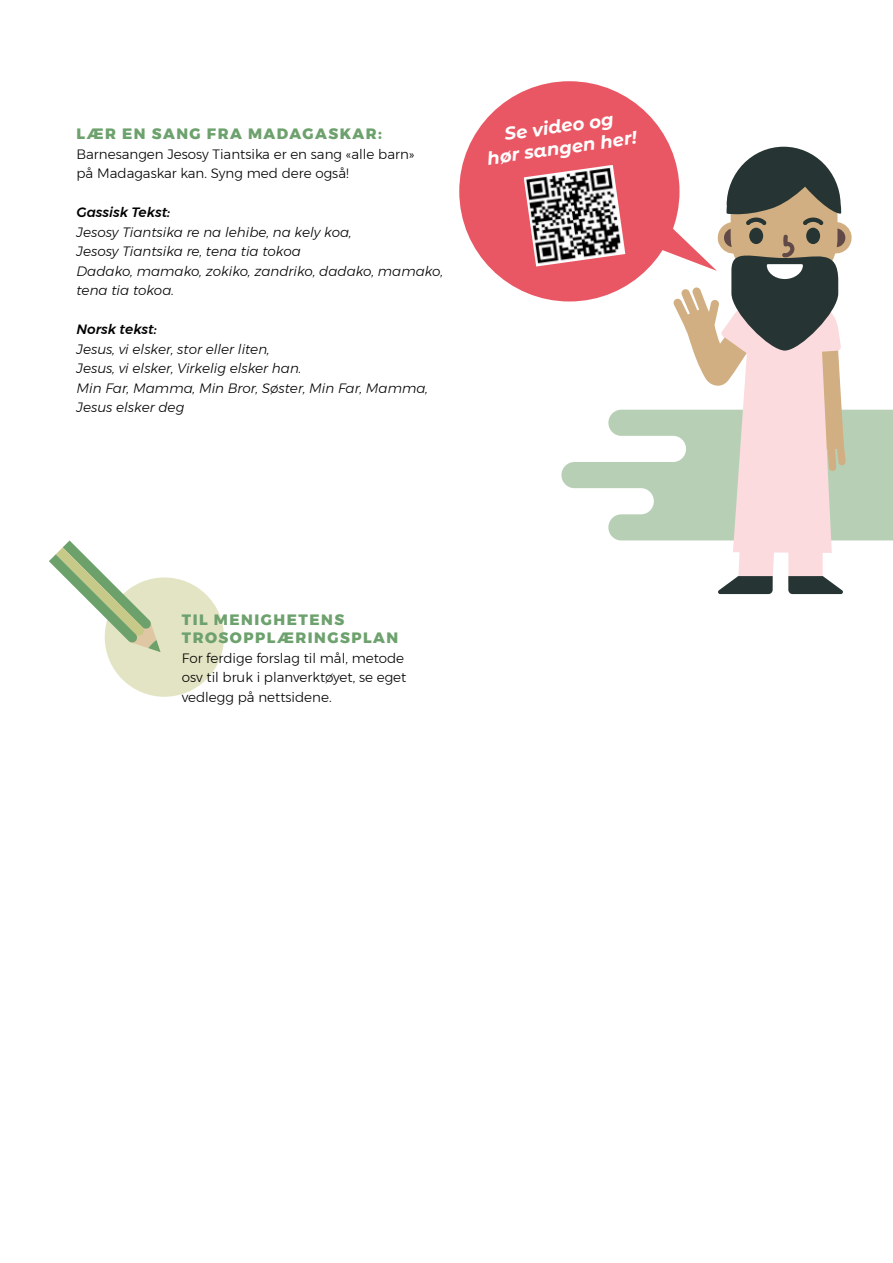
<style>
.page{position:relative;width:893px;height:1263px;background:#fff}
.page>*{position:absolute;margin:0;border:0;box-sizing:border-box;transform-origin:0 0}
.t1{font:italic 700 18px/21.6px "Montserrat Alternates";color:#fff;text-align:center}
.t2{font:800 15px/18px "Montserrat";letter-spacing:.1em;color:#6da16d}
.t3{font:italic 300 13.5px/19.5px "Montserrat";color:#000}
.t4{font:300 13.5px/19.5px "Montserrat";color:#000}
.t5{font:italic 500 13.5px "Montserrat";color:#000}
</style>
<div class="page">
<div style="left:105px;top:577px;width:119px;height:120px;background:#e3e4c3;border-radius:50%"></div>
<div style="left:459px;top:81px;width:220px;height:220px;background:#ea5764;border-radius:50%"></div>
<img style="left:524px;top:172px;width:37px;height:95px">
<svg style="left:561px;top:147px;width:332px;height:447px"></svg>
<svg style="left:49px;top:540px;width:112px;height:112px"></svg>
<p class="t2" style="left:77px;top:125px;width:307px">LÆR EN SANG FRA MADAGASKAR:</p>
<p class="t4" style="left:77px;top:144px;width:340px">Barnesangen Jesosy Tiantsika er en sang «alle barn» på Madagaskar kan. Syng med dere også!</p>
<p class="t5" style="left:77px;top:202px;width:95px">Gassisk Tekst:</p>
<p class="t3" style="left:77px;top:222px;width:368px">Jesosy Tiantsika re na lehibe, na kely koa,<br>Jesosy Tiantsika re, tena tia tokoa<br>Dadako, mamako, zokiko, zandriko, dadako, mamako, tena tia tokoa.</p>
<p class="t5" style="left:77px;top:319px;width:82px">Norsk tekst:</p>
<p class="t3" style="left:77px;top:339px;width:353px">Jesus, vi elsker, stor eller liten,<br>Jesus, vi elsker, Virkelig elsker han.<br>Min Far, Mamma, Min Bror, Søster, Min Far, Mamma, Jesus elsker deg</p>
<h1 class="t1" style="left:483px;top:125px;width:152px;rotate:-8deg">Se video og<br>hør sangen her!</h1>
<p class="t2" style="left:182px;top:611px;width:218px">TIL MENIGHETENS<br>TROSOPPLÆRINGSPLAN</p>
<p class="t4" style="left:182px;top:648px;width:226px">For ferdige forslag til mål, metode osv til bruk i planverktøyet, se eget vedlegg på nettsidene.</p>
</div>
